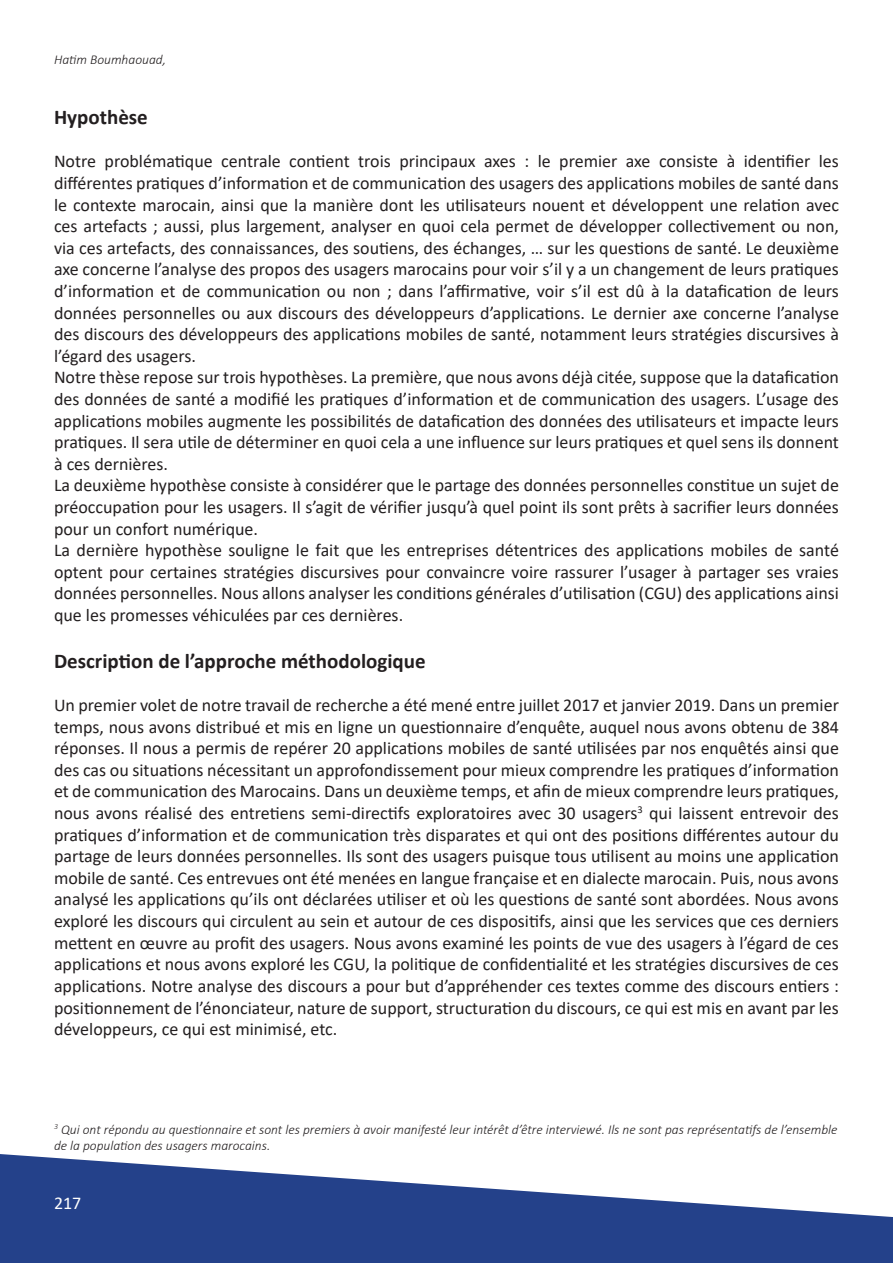
<style>
.page{position:relative;width:893px;height:1263px;background:#fff}
.page>*{position:absolute;margin:0;border:0;box-sizing:border-box;transform-origin:0 0}
.t1{font:700 21px "Calibri";color:#231f20}
.t2{font:18px/21.6px "Calibri";color:#231f20}
.t3{font:18px "Calibri";color:#fff}
.t4{font:italic 300 13.5px/16.2px "Calibri";color:#231f20}
</style>
<div class="page">
<svg style="left:0;top:1154px;width:893px;height:109px;fill:#24418a"></svg>
<p class="t4" style="left:54px;top:51px;width:113px">Hatim Boumhaouad,</p>
<p class="t1" style="left:54px;top:102px;width:95px">Hypothèse</p>
<p class="t2" style="left:54px;top:150px;width:786px">Notre problématique centrale contient trois principaux axes : le premier axe consiste à identifier les différentes pratiques d’information et de communication des usagers des applications mobiles de santé dans le contexte marocain, ainsi que la manière dont les utilisateurs nouent et développent une relation avec ces artefacts ; aussi, plus largement, analyser en quoi cela permet de développer collectivement ou non, via ces artefacts, des connaissances, des soutiens, des échanges, … sur les questions de santé. Le deuxième axe concerne l’analyse des propos des usagers marocains pour voir s’il y a un changement de leurs pratiques d’information et de communication ou non ; dans l’affirmative, voir s’il est dû à la datafication de leurs données personnelles ou aux discours des développeurs d’applications. Le dernier axe concerne l’analyse des discours des développeurs des applications mobiles de santé, notamment leurs stratégies discursives à l’égard des usagers.<br>Notre thèse repose sur trois hypothèses. La première, que nous avons déjà citée, suppose que la datafication des données de santé a modifié les pratiques d’information et de communication des usagers. L’usage des applications mobiles augmente les possibilités de datafication des données des utilisateurs et impacte leurs pratiques. Il sera utile de déterminer en quoi cela a une influence sur leurs pratiques et quel sens ils donnent à ces dernières.<br>La deuxième hypothèse consiste à considérer que le partage des données personnelles constitue un sujet de préoccupation pour les usagers. Il s’agit de vérifier jusqu’à quel point ils sont prêts à sacrifier leurs données pour un confort numérique.<br>La dernière hypothèse souligne le fait que les entreprises détentrices des applications mobiles de santé optent pour certaines stratégies discursives pour convaincre voire rassurer l’usager à partager ses vraies données personnelles. Nous allons analyser les conditions générales d’utilisation (CGU) des applications ainsi que les promesses véhiculées par ces dernières.</p>
<p class="t1" style="left:54px;top:646px;width:373px">Description de l’approche méthodologique</p>
<p class="t2" style="left:54px;top:694px;width:786px;text-align:justify">Un premier volet de notre travail de recherche a été mené entre juillet 2017 et janvier 2019. Dans un premier temps, nous avons distribué et mis en ligne un questionnaire d’enquête, auquel nous avons obtenu de 384 réponses. Il nous a permis de repérer 20 applications mobiles de santé utilisées par nos enquêtés ainsi que des cas ou situations nécessitant un approfondissement pour mieux comprendre les pratiques d’information et de communication des Marocains. Dans un deuxième temps, et afin de mieux comprendre leurs pratiques, nous avons réalisé des entretiens semi-directifs exploratoires avec 30 usagers<sup>3</sup> qui laissent entrevoir des pratiques d’information et de communication très disparates et qui ont des positions différentes autour du partage de leurs données personnelles. Ils sont des usagers puisque tous utilisent au moins une application mobile de santé. Ces entrevues ont été menées en langue française et en dialecte marocain. Puis, nous avons analysé les applications qu’ils ont déclarées utiliser et où les questions de santé sont abordées. Nous avons exploré les discours qui circulent au sein et autour de ces dispositifs, ainsi que les services que ces derniers mettent en œuvre au profit des usagers. Nous avons examiné les points de vue des usagers à l’égard de ces applications et nous avons exploré les CGU, la politique de confidentialité et les stratégies discursives de ces applications. Notre analyse des discours a pour but d’appréhender ces textes comme des discours entiers : positionnement de l’énonciateur, nature de support, structuration du discours, ce qui est mis en avant par les développeurs, ce qui est minimisé, etc.</p>
<p class="t4" style="left:54px;top:1121px;width:785px"><sup>3</sup> Qui ont répondu au questionnaire et sont les premiers à avoir manifesté leur intérêt d’être interviewé. Ils ne sont pas représentatifs de l’ensemble de la population des usagers marocains.</p>
<p class="t3" style="left:54px;top:1190px;width:29px">217</p>
</div>
